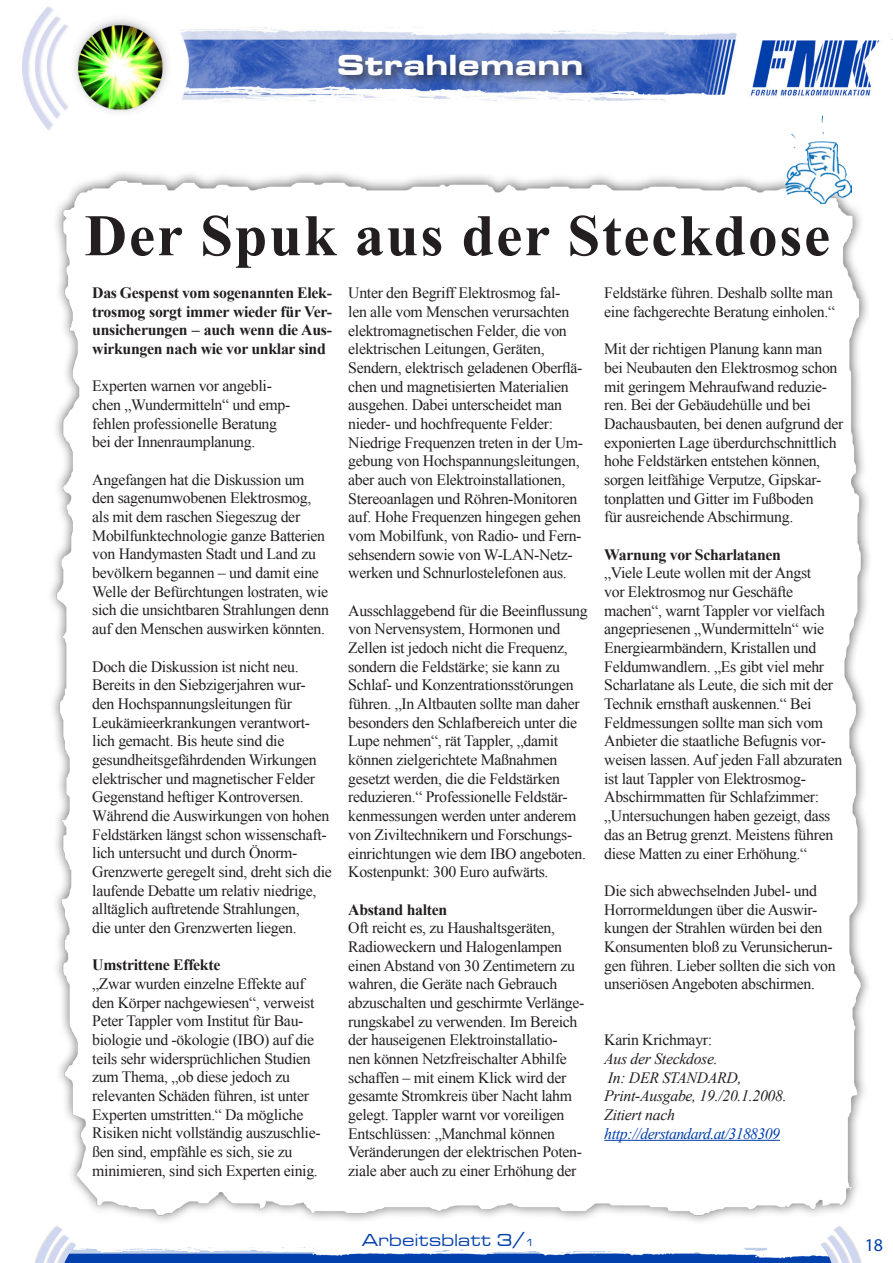
<style>
.page{position:relative;width:893px;height:1263px;background:#fff}
.page>*{position:absolute;margin:0;border:0;box-sizing:border-box;transform-origin:0 0}
.t1{font:700 58.95px "Times New Roman";letter-spacing:.03em;color:#231f20}
.t2{font:30px "Microgramma D Bold Exte";letter-spacing:.05em;color:#fff}
.t3{font:18px "Microgramma D Medi Exte";letter-spacing:.05em;color:#0240ad}
.t4{font:18px "Myriad Pro";color:#0240ad}
.t5{font:15.75px/18.6px "Times New Roman";letter-spacing:-.02em;color:#231f20}
.t6{font:700 15.75px/18.6px "Times New Roman";letter-spacing:-.02em;color:#231f20;text-align:justify}
.t7{font:italic 15.75px/18.6px "Times New Roman";letter-spacing:-.02em;color:#231f20}
.t8{font:italic 15.75px "Times New Roman";letter-spacing:-.04em;color:#0240ad}
.s1{font-size:10.5px}
</style>
<div class="page">
<img style="left:34px;top:1230px;width:828px;height:33px">
<img style="left:23px;top:6px;width:870px;height:48px">
<div style="left:335px;top:51px;width:259px;height:36px;background:#231f20;opacity:.7"></div>
<img style="left:22px;top:54px;width:849px;height:1176px">
<hr style="left:604px;top:1140px;width:176px;height:1px;background:#0240ad">
<img style="left:786px;top:116px;width:66px;height:88px">
<h2 class="t2" style="left:338px;top:45px;width:246px">Strahlemann</h2>
<p class="t1" style="left:85px;top:195px;width:747px">Der Spuk aus der Steckdose</p>
<p class="t6" style="left:92px;top:283px;width:241px">Das Gespenst vom sogenannten Elek&shy;trosmog sorgt immer wieder für Ver&shy;unsicherungen – auch wenn die Aus&shy;wirkungen nach wie vor unklar sind</p>
<p class="t5" style="left:92px;top:377px;width:200px">Experten warnen vor angebli&shy;chen „Wundermitteln“ und emp&shy;fehlen professionelle Beratung bei der Innenraumplanung.</p>
<p class="t5" style="left:92px;top:470px;width:238px">Angefangen hat die Diskussion um den sagenumwobenen Elektrosmog, als mit dem raschen Siegeszug der Mobilfunktechnologie ganze Batterien von Handymasten Stadt und Land zu bevölkern begannen – und damit eine Welle der Befürchtungen lostraten, wie sich die unsichtbaren Strahlungen denn auf den Menschen auswirken könnten.</p>
<p class="t5" style="left:92px;top:657px;width:241px">Doch die Diskussion ist nicht neu.<br>Bereits in den Siebzigerjahren wur&shy;den Hochspannungsleitungen für Leukämieerkrankungen verantwort&shy;lich gemacht. Bis heute sind die gesundheitsgefährdenden Wirkungen elektrischer und magnetischer Felder Gegenstand heftiger Kontroversen.<br>Während die Auswirkungen von hohen Feldstärken längst schon wissenschaft&shy;lich untersucht und durch Önorm-Grenzwerte geregelt sind, dreht sich die laufende Debatte um relativ niedrige, alltäglich auftretende Strahlungen,<br>die unter den Grenzwerten liegen.</p>
<p class="t6" style="left:92px;top:955px;width:130px">Umstrittene Effekte</p>
<p class="t5" style="left:92px;top:974px;width:230px">„Zwar wurden einzelne Effekte auf den Körper nachgewiesen“, verweist Peter Tappler vom Institut für Bau&shy;biologie und -ökologie (IBO) auf die teils sehr widersprüchlichen Studien zum Thema, „ob diese jedoch zu relevanten Schäden führen, ist unter Experten umstritten.“ Da mögliche Risiken nicht vollständig auszuschlie&shy;ßen sind, empfähle es sich, sie zu minimieren, sind sich Experten einig.</p>
<p class="t5" style="left:348px;top:283px;width:236px">Unter den Begriff Elektrosmog fal&shy;len alle vom Menschen verursachten elektromagnetischen Felder, die von elektrischen Leitungen, Geräten, Sendern, elektrisch geladenen Oberflä&shy;chen und magnetisierten Materialien ausgehen. Dabei unterscheidet man nieder- und hochfrequente Felder:<br>Niedrige Frequenzen treten in der Um&shy;gebung von Hochspannungsleitungen, aber auch von Elektroinstallationen, Stereoanlagen und Röhren-Monitoren auf. Hohe Frequenzen hingegen gehen vom Mobilfunk, von Radio- und Fern&shy;sehsendern sowie von W-LAN-Netz&shy;werken und Schnurlostelefonen aus.</p>
<p class="t5" style="left:348px;top:601px;width:241px">Ausschlaggebend für die Beeinflussung von Nervensystem, Hormonen und Zellen ist jedoch nicht die Frequenz, sondern die Feldstärke; sie kann zu Schlaf- und Konzentrationsstörungen führen. „In Altbauten sollte man daher besonders den Schlafbereich unter die Lupe nehmen“, rät Tappler, „damit können zielgerichtete Maßnahmen gesetzt werden, die die Feldstärken reduzieren.“ Professionelle Feldstär&shy;kenmessungen werden unter anderem von Ziviltechnikern und Forschungs&shy;einrichtungen wie dem IBO angeboten.<br>Kostenpunkt: 300 Euro aufwärts.</p>
<p class="t6" style="left:348px;top:899px;width:101px">Abstand halten</p>
<p class="t5" style="left:348px;top:918px;width:238px">Oft reicht es, zu Haushaltsgeräten, Radioweckern und Halogenlampen einen Abstand von 30 Zentimetern zu wahren, die Geräte nach Gebrauch abzuschalten und geschirmte Verlänge&shy;rungskabel zu verwenden. Im Bereich der hauseigenen Elektroinstallatio-<br>nen können Netzfreischalter Abhilfe schaffen – mit einem Klick wird der gesamte Stromkreis über Nacht lahm gelegt. Tappler warnt vor voreiligen Entschlüssen: „Manchmal können Veränderungen der elektrischen Poten&shy;ziale aber auch zu einer Erhöhung der</p>
<p class="t5" style="left:604px;top:283px;width:232px">Feldstärke führen. Deshalb sollte man eine fachgerechte Beratung einholen.“</p>
<p class="t5" style="left:604px;top:339px;width:241px">Mit der richtigen Planung kann man bei Neubauten den Elektrosmog schon mit geringem Mehraufwand reduzie&shy;ren. Bei der Gebäudehülle und bei Dachausbauten, bei denen aufgrund der exponierten Lage überdurchschnittlich hohe Feldstärken entstehen können, sorgen leitfähige Verputze, Gipskar&shy;tonplatten und Gitter im Fußboden<br>für ausreichende Abschirmung.</p>
<p class="t6" style="left:604px;top:545px;width:178px">Warnung vor Scharlatanen</p>
<p class="t5" style="left:604px;top:564px;width:240px">„Viele Leute wollen mit der Angst<br>vor Elektrosmog nur Geschäfte machen“, warnt Tappler vor vielfach angepriesenen „Wundermitteln“ wie Energiearmbändern, Kristallen und Feldumwandlern. „Es gibt viel mehr Scharlatane als Leute, die sich mit der Technik ernsthaft auskennen.“ Bei Feldmessungen sollte man sich vom Anbieter die staatliche Befugnis vor&shy;weisen lassen. Auf jeden Fall abzuraten ist laut Tappler von Elektrosmog-Abschirmmatten für Schlafzimmer: „Untersuchungen haben gezeigt, dass das an Betrug grenzt. Meistens führen diese Matten zu einer Erhöhung.“</p>
<p class="t5" style="left:604px;top:881px;width:233px">Die sich abwechselnden Jubel- und Horrormeldungen über die Auswir&shy;kungen der Strahlen würden bei den Konsumenten bloß zu Verunsicherun&shy;gen führen. Lieber sollten die sich von unseriösen Angeboten abschirmen.</p>
<p class="t5" style="left:604px;top:1030px;width:110px">Karin Krichmayr:</p>
<p class="t7" style="left:604px;top:1049px;width:115px">Aus der Steckdose.</p>
<p class="t7" style="left:608px;top:1068px;width:135px">In: DER STANDARD,</p>
<p class="t7" style="left:604px;top:1086px;width:184px">Print-Ausgabe, 19./20.1.2008.<br>Zitiert nach</p>
<p class="t8" style="left:604px;top:1122px;width:177px">http://derstandard.at/3188309</p>
<p class="t3" style="left:362px;top:1229px;width:174px">Arbeitsblatt 3/<span class="s1">1</span></p>
<p class="t4" style="left:865px;top:1233px;width:20px">18</p>
</div>
